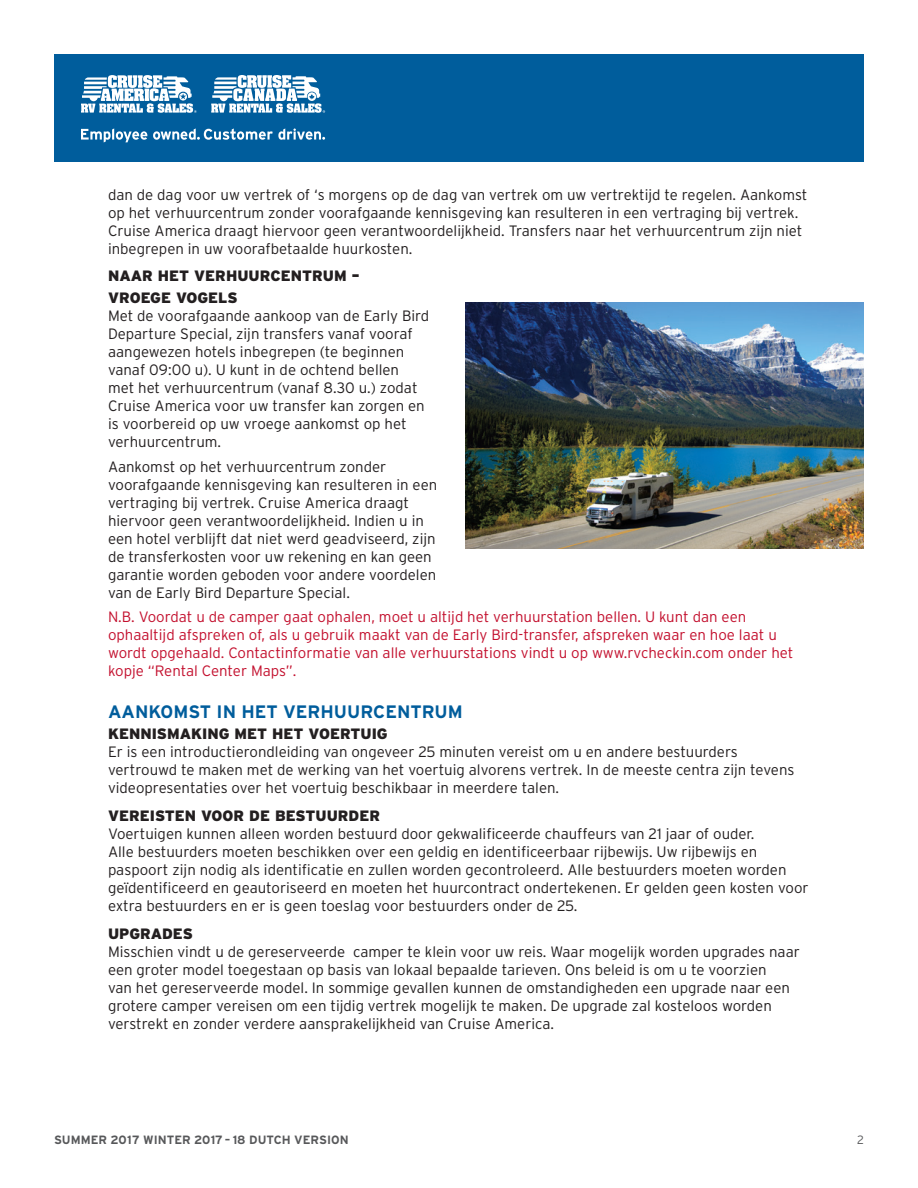
<style>
.page{position:relative;width:918px;height:1188px;background:#fff}
.page>*{position:absolute;margin:0;border:0;box-sizing:border-box;transform-origin:0 0}
.Blue_caps_Header{font:700 18px "Interstate";color:#005d9c}
.t1{font:300 15px/18px "Interstate";color:#231f20}
.t2{font:300 15px/18px "Interstate";color:#c3102e}
.black_bold_head{font:900 15px/21.6px "Interstate";color:#231f20}
.t3{font:700 12px "Interstate";color:#57585a}
.t4{font:300 12px "Interstate";color:#57585a}
</style>
<div class="page">
<div style="left:54px;top:54px;width:810px;height:108px;background:#005d9c"></div>
<svg style="left:81px;top:128px;width:66px;height:14px"></svg>
<svg style="left:153px;top:128px;width:172px;height:12px"></svg>
<svg style="left:211px;top:75px;width:114px;height:38px"></svg>
<svg style="left:81px;top:75px;width:116px;height:38px"></svg>
<img style="left:466px;top:302px;width:398px;height:246px">
<p class="t1" style="left:108px;top:185px;width:701px">dan de dag voor uw vertrek of ‘s morgens op de dag van vertrek om uw vertrektijd te regelen. Aankomst op het verhuurcentrum zonder voorafgaande kennisgeving kan resulteren in een vertraging bij vertrek.<br>Cruise America draagt hiervoor geen verantwoordelijkheid. Transfers naar het verhuurcentrum zijn niet inbegrepen in uw voorafbetaalde huurkosten.</p>
<p class="black_bold_head" style="left:108px;top:265px;width:253px">NAAR HET VERHUURCENTRUM –<br>VROEGE VOGELS</p>
<p class="t1" style="left:108px;top:307px;width:323px">Met de voorafgaande aankoop van de Early Bird Departure Special, zijn transfers vanaf vooraf aangewezen hotels inbegrepen (te beginnen vanaf 09:00 u). U kunt in de ochtend bellen<br>met het verhuurcentrum (vanaf 8.30 u.) zodat Cruise America voor uw transfer kan zorgen en is voorbereid op uw vroege aankomst op het verhuurcentrum.</p>
<p class="t1" style="left:108px;top:457px;width:331px">Aankomst op het verhuurcentrum zonder voorafgaande kennisgeving kan resulteren in een vertraging bij vertrek. Cruise America draagt hiervoor geen verantwoordelijkheid. Indien u in een hotel verblijft dat niet werd geadviseerd, zijn de transferkosten voor uw rekening en kan geen garantie worden geboden voor andere voordelen van de Early Bird Departure Special.</p>
<p class="t2" style="left:108px;top:608px;width:687px">N.B. Voordat u de camper gaat ophalen, moet u altijd het verhuurstation bellen. U kunt dan een ophaaltijd afspreken of, als u gebruik maakt van de Early Bird-transfer, afspreken waar en hoe laat u wordt opgehaald. Contactinformatie van alle verhuurstations vindt u op www.rvcheckin.com onder het kopje “Rental Center Maps”.</p>
<p class="Blue_caps_Header" style="left:108px;top:702px;width:356px">AANKOMST IN HET VERHUURCENTRUM</p>
<p class="black_bold_head" style="left:108px;top:723px;width:281px">KENNISMAKING MET HET VOERTUIG</p>
<p class="t1" style="left:108px;top:743px;width:688px">Er is een introductierondleiding van ongeveer 25 minuten vereist om u en andere bestuurders vertrouwd te maken met de werking van het voertuig alvorens vertrek. In de meeste centra zijn tevens videopresentaties over het voertuig beschikbaar in meerdere talen.</p>
<p class="black_bold_head" style="left:108px;top:805px;width:274px">VEREISTEN VOOR DE BESTUURDER</p>
<p class="t1" style="left:108px;top:825px;width:702px">Voertuigen kunnen alleen worden bestuurd door gekwalificeerde chauffeurs van 21 jaar of ouder.<br>Alle bestuurders moeten beschikken over een geldig en identificeerbaar rijbewijs. Uw rijbewijs en paspoort zijn nodig als identificatie en zullen worden gecontroleerd. Alle bestuurders moeten worden geïdentificeerd en geautoriseerd en moeten het huurcontract ondertekenen. Er gelden geen kosten voor extra bestuurders en er is geen toeslag voor bestuurders onder de 25.</p>
<p class="black_bold_head" style="left:108px;top:923px;width:86px">UPGRADES</p>
<p class="t1" style="left:108px;top:942px;width:693px">Misschien vindt u de gereserveerde camper te klein voor uw reis. Waar mogelijk worden upgrades naar een groter model toegestaan op basis van lokaal bepaalde tarieven. Ons beleid is om u te voorzien<br>van het gereserveerde model. In sommige gevallen kunnen de omstandigheden een upgrade naar een grotere camper vereisen om een tijdig vertrek mogelijk te maken. De upgrade zal kosteloos worden verstrekt en zonder verdere aansprakelijkheid van Cruise America.</p>
<p class="t3" style="left:54px;top:1133px;width:296px">SUMMER 2017 WINTER 2017 – 18 DUTCH VERSION</p>
<p class="t4" style="left:857px;top:1133px;width:8px">2</p>
</div>
